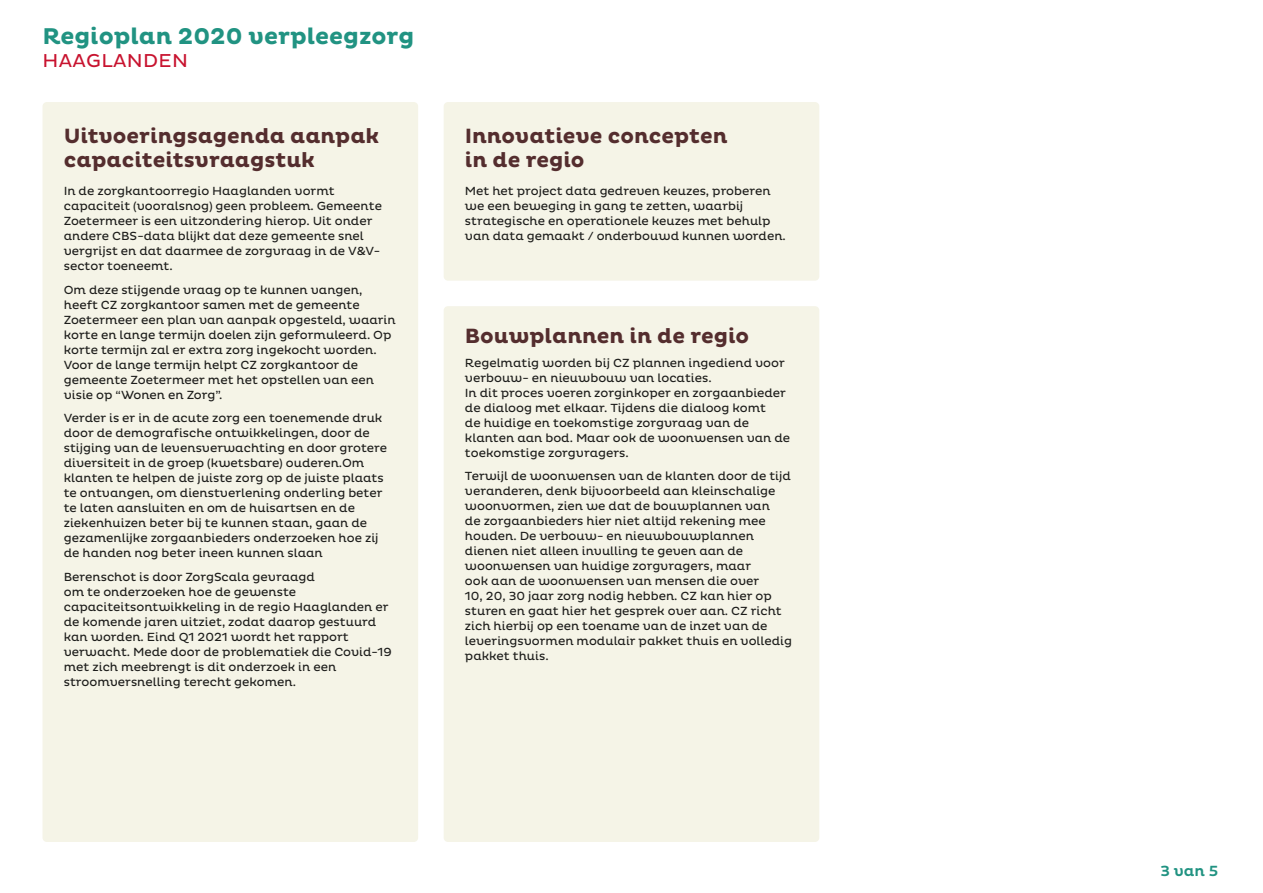
<style>
.page{position:relative;width:1263px;height:893px;background:#fff}
.page>*{position:absolute;margin:0;border:0;box-sizing:border-box;transform-origin:0 0}
.t1{font:700 23.25px "Pluto";color:#219382}
.Vragen{font:700 21px/24px "Pluto";color:#542d2e}
.Broodtekst_vrgaen{font:700 21px "Pluto";color:#542d2e}
.t2{font:19.05px "Pluto";letter-spacing:.015em;color:#c8132f}
.t3{font:500 15px "Pluto";color:#219382}
.Broodtekst_vrgaen-2{font:12px/15px "Pluto";color:#1d1d1b}
</style>
<div class="page">
<div style="left:43px;top:102px;width:375px;height:740px;background:#f5f4e7;border-radius:4px"></div>
<div style="left:444px;top:102px;width:375px;height:179px;background:#f5f4e7;border-radius:4px"></div>
<div style="left:444px;top:306px;width:375px;height:536px;background:#f5f4e7;border-radius:4px"></div>
<h1 class="t1" style="left:43px;top:23px;width:373px">Regioplan 2020 verpleegzorg</h1>
<h3 class="t2" style="left:43px;top:50px;width:147px">HAAGLANDEN</h3>
<h2 class="Vragen" style="left:64px;top:125px;width:317px">Uitvoeringsagenda aanpak capaciteitsvraagstuk</h2>
<p class="Broodtekst_vrgaen-2" style="left:64px;top:184px;width:320px">In de zorgkantoorregio Haaglanden vormt capaciteit (vooralsnog) geen probleem. Gemeente Zoetermeer is een uitzondering hierop. Uit onder andere CBS-data blijkt dat deze gemeente snel vergrijst en dat daarmee de zorgvraag in de V&amp;V&shy;sector toeneemt.</p>
<p class="Broodtekst_vrgaen-2" style="left:64px;top:282px;width:333px">Om deze stijgende vraag op te kunnen vangen, heeft CZ zorgkantoor samen met de gemeente Zoetermeer een plan van aanpak opgesteld, waarin korte en lange termijn doelen zijn geformuleerd. Op korte termijn zal er extra zorg ingekocht worden.<br>Voor de lange termijn helpt CZ zorgkantoor de gemeente Zoetermeer met het opstellen van een visie op “Wonen en Zorg”.</p>
<p class="Broodtekst_vrgaen-2" style="left:64px;top:411px;width:325px">Verder is er in de acute zorg een toenemende druk door de demografische ontwikkelingen, door de stijging van de levensverwachting en door grotere diversiteit in de groep (kwetsbare) ouderen.Om klanten te helpen de juiste zorg op de juiste plaats te ontvangen, om dienstverlening onderling beter te laten aansluiten en om de huisartsen en de ziekenhuizen beter bij te kunnen staan, gaan de gezamenlijke zorgaanbieders onderzoeken hoe zij de handen nog beter ineen kunnen slaan</p>
<p class="Broodtekst_vrgaen-2" style="left:64px;top:569px;width:330px">Berenschot is door ZorgScala gevraagd<br>om te onderzoeken hoe de gewenste capaciteitsontwikkeling in de regio Haaglanden er de komende jaren uitziet, zodat daarop gestuurd kan worden. Eind Q1 2021 wordt het rapport verwacht. Mede door de problematiek die Covid-19 met zich meebrengt is dit onderzoek in een stroomversnelling terecht gekomen.</p>
<h2 class="Vragen" style="left:465px;top:125px;width:264px">Innovatieve concepten in de regio</h2>
<p class="Broodtekst_vrgaen-2" style="left:465px;top:184px;width:322px">Met het project data gedreven keuzes, proberen we een beweging in gang te zetten, waarbij strategische en operationele keuzes met behulp van data gemaakt / onderbouwd kunnen worden.</p>
<p class="Broodtekst_vrgaen" style="left:465px;top:324px;width:286px">Bouwplannen in de regio</p>
<p class="Broodtekst_vrgaen-2" style="left:465px;top:355px;width:327px">Regelmatig worden bij CZ plannen ingediend voor verbouw- en nieuwbouw van locaties.<br>In dit proces voeren zorginkoper en zorgaanbieder de dialoog met elkaar. Tijdens die dialoog komt<br>de huidige en toekomstige zorgvraag van de klanten aan bod. Maar ook de woonwensen van de toekomstige zorgvragers.</p>
<p class="Broodtekst_vrgaen-2" style="left:465px;top:469px;width:329px">Terwijl de woonwensen van de klanten door de tijd veranderen, denk bijvoorbeeld aan kleinschalige woonvormen, zien we dat de bouwplannen van<br>de zorgaanbieders hier niet altijd rekening mee houden. De verbouw- en nieuwbouwplannen dienen niet alleen invulling te geven aan de woonwensen van huidige zorgvragers, maar<br>ook aan de woonwensen van mensen die over<br>10, 20, 30 jaar zorg nodig hebben. CZ kan hier op sturen en gaat hier het gesprek over aan. CZ richt zich hierbij op een toename van de inzet van de leveringsvormen modulair pakket thuis en volledig pakket thuis.</p>
<p class="t3" style="left:1160px;top:862px;width:59px">3 van 5</p>
</div>
